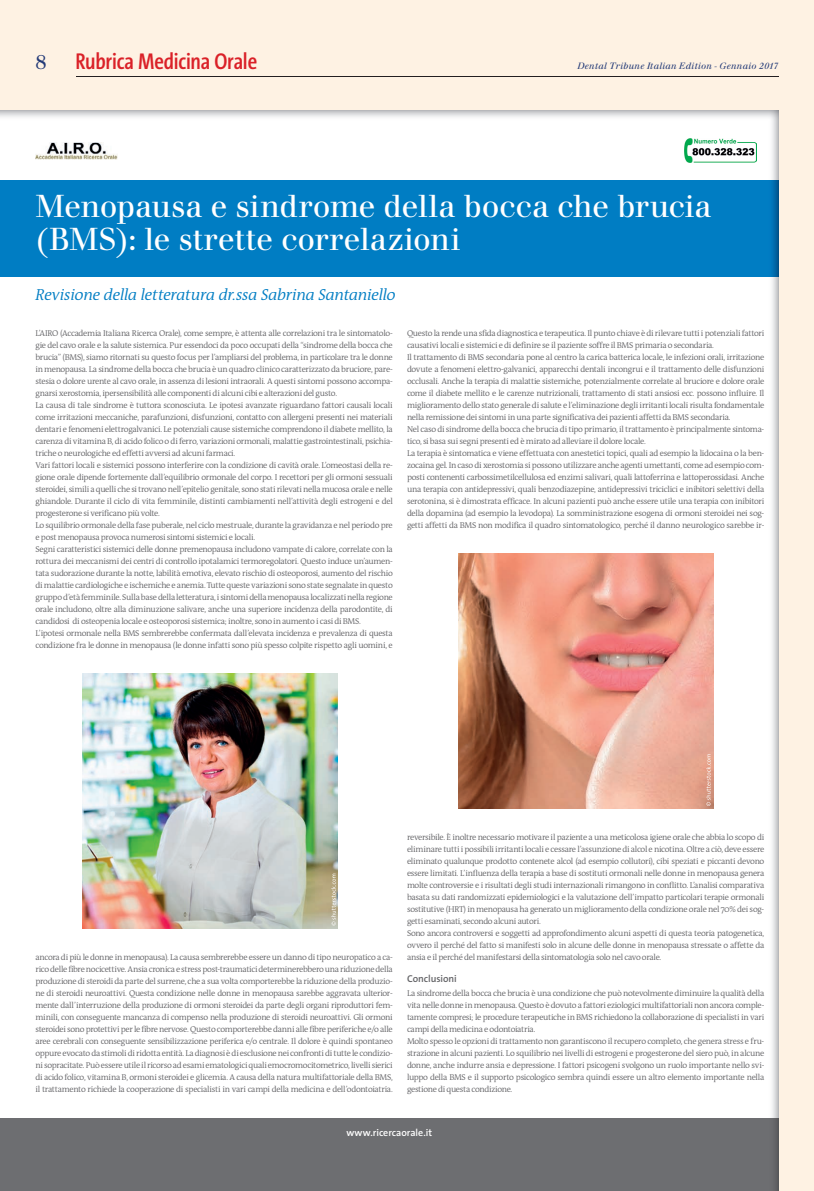
<style>
.page{position:relative;width:814px;height:1191px;background:#fef2e3}
.page>*{position:absolute;margin:0;border:0;box-sizing:border-box;transform-origin:0 0}
.t1{font:31px/33px "Walbaum";letter-spacing:-.005em;color:#fff}
.t2{font:600 23px "The Sans Cd LF6";letter-spacing:-.01em;color:#da2128}
.t3{font:20px "Walbaum";color:#233a77}
.t4{font:italic 300 16px "The Antiqua B4 i";letter-spacing:-.015em;color:#007dc3}
.t5{font:600 10px "The Sans";color:#fff}
.t6{font:600 10px "The Sans";letter-spacing:-.005em;color:#636366}
.t7{font:italic 9px "Walbaum";letter-spacing:.025em;color:#233a77}
.t8{font:300 8.5px/12px "The Antiqua B4";letter-spacing:-.035em;color:#636366}
</style>
<div class="page">
<hr style="left:76px;top:76px;width:702px;height:1px;background:#231f20">
<img style="left:0;top:111px;width:778px;height:1080px">
<img style="left:35px;top:142px;width:82px;height:17px">
<img style="left:684px;top:139px;width:72px;height:24px">
<img style="left:83px;top:673px;width:255px;height:255px">
<img style="left:458px;top:553px;width:255px;height:256px">
<svg style="left:331px;top:873px;width:5px;height:52px"></svg>
<svg style="left:706px;top:754px;width:4px;height:52px"></svg>
<h3 class="t3" style="left:35px;top:50px;width:13px">8</h3>
<h2 class="t2" style="left:76px;top:50px;width:183px">Rubrica Medicina Orale</h2>
<p class="t7" style="left:577px;top:61px;width:202px">Dental Tribune Italian Edition - Gennaio 2017</p>
<h1 class="t1" style="left:35px;top:190px;width:677px">Menopausa e sindrome della bocca che brucia (BMS): le strette correlazioni</h1>
<h3 class="t4" style="left:35px;top:286px;width:362px">Revisione della letteratura dr.ssa Sabrina Santaniello</h3>
<p class="t8" style="left:35px;top:327px;width:359px">L’AIRO (Accademia Italiana Ricerca Orale), come sempre, è attenta alle correlazioni tra le sintomatolo&shy;gie del cavo orale e la salute sistemica. Pur essendoci da poco occupati della “sindrome della bocca che brucia” (BMS), siamo ritornati su questo focus per l’ampliarsi del problema, in particolare tra le donne in menopausa. La sindrome della bocca che brucia è un quadro clinico caratterizzato da bruciore, pare&shy;stesia o dolore urente al cavo orale, in assenza di lesioni intraorali. A questi sintomi possono accompa&shy;gnarsi xerostomia, ipersensibilità alle componenti di alcuni cibi e alterazioni del gusto.<br>La causa di tale sindrome è tuttora sconosciuta. Le ipotesi avanzate riguardano fattori causali locali come irritazioni meccaniche, parafunzioni, disfunzioni, contatto con allergeni presenti nei materiali dentari e fenomeni elettrogalvanici. Le potenziali cause sistemiche comprendono il diabete mellito, la carenza di vitamina B, di acido folico o di ferro, variazioni ormonali, malattie gastrointestinali, psichia&shy;triche o neurologiche ed effetti avversi ad alcuni farmaci.<br>Vari fattori locali e sistemici possono interferire con la condizione di cavità orale. L’omeostasi della re&shy;gione orale dipende fortemente dall’equilibrio ormonale del corpo. I recettori per gli ormoni sessuali steroidei, simili a quelli che si trovano nell’epitelio genitale, sono stati rilevati nella mucosa orale e nelle ghiandole. Durante il ciclo di vita femminile, distinti cambiamenti nell’attività degli estrogeni e del progesterone si verificano più volte.<br>Lo squilibrio ormonale della fase puberale, nel ciclo mestruale, durante la gravidanza e nel periodo pre e post menopausa provoca numerosi sintomi sistemici e locali.<br>Segni caratteristici sistemici delle donne premenopausa includono vampate di calore, correlate con la rottura dei meccanismi dei centri di controllo ipotalamici termoregolatori. Questo induce un’aumen&shy;tata sudorazione durante la notte, labilità emotiva, elevato rischio di osteoporosi, aumento del rischio di malattie cardiologiche e ischemiche e anemia. Tutte queste variazioni sono state segnalate in questo gruppo d’età femminile. Sulla base della letteratura, i sintomi della menopausa localizzati nella regione orale includono, oltre alla diminuzione salivare, anche una superiore incidenza della parodontite, di candidosi di osteopenia locale e osteoporosi sistemica; inoltre, sono in aumento i casi di BMS.<br>L’ipotesi ormonale nella BMS sembrerebbe confermata dall’elevata incidenza e prevalenza di questa condizione fra le donne in menopausa (le donne infatti sono più spesso colpite rispetto agli uomini, e</p>
<p class="t8" style="left:407px;top:328px;width:359px">Questo la rende una sfida diagnostica e terapeutica. Il punto chiave è di rilevare tutti i potenziali fattori causativi locali e sistemici e di definire se il paziente soffre il BMS primaria o secondaria.<br>Il trattamento di BMS secondaria pone al centro la carica batterica locale, le infezioni orali, irritazione dovute a fenomeni elettro-galvanici, apparecchi dentali incongrui e il trattamento delle disfunzioni occlusali. Anche la terapia di malattie sistemiche, potenzialmente correlate al bruciore e dolore orale come il diabete mellito e le carenze nutrizionali, trattamento di stati ansiosi ecc. possono influire. Il miglioramento dello stato generale di salute e l’eliminazione degli irritanti locali risulta fondamentale nella remissione dei sintomi in una parte significativa dei pazienti affetti da BMS secondaria.<br>Nel caso di sindrome della bocca che brucia di tipo primario, il trattamento è principalmente sintoma&shy;tico, si basa sui segni presenti ed è mirato ad alleviare il dolore locale.<br>La terapia è sintomatica e viene effettuata con anestetici topici, quali ad esempio la lidocaina o la ben&shy;zocaina gel. In caso di xerostomia si possono utilizzare anche agenti umettanti, come ad esempio com&shy;posti contenenti carbossimetilcellulosa ed enzimi salivari, quali lattoferrina e lattoperossidasi. Anche una terapia con antidepressivi, quali benzodiazepine, antidepressivi triciclici e inibitori selettivi della serotonina, si è dimostrata efficace. In alcuni pazienti può anche essere utile una terapia con inibitori della dopamina (ad esempio la levodopa). La somministrazione esogena di ormoni steroidei nei sog&shy;getti affetti da BMS non modifica il quadro sintomatologico, perché il danno neurologico sarebbe ir-</p>
<p class="t8" style="left:35px;top:952px;width:359px;text-align:justify">ancora di più le donne in menopausa). La causa sembrerebbe essere un danno di tipo neuropatico a ca&shy;rico delle fibre nocicettive. Ansia cronica e stress post-traumatici determinerebbero una riduzione della produzione di steroidi da parte del surrene, che a sua volta comporterebbe la riduzione della produzio&shy;ne di steroidi neuroattivi. Questa condizione nelle donne in menopausa sarebbe aggravata ulterior&shy;mente dall’interruzione della produzione di ormoni steroidei da parte degli organi riproduttori fem&shy;minili, con conseguente mancanza di compenso nella produzione di steroidi neuroattivi. Gli ormoni steroidei sono protettivi per le fibre nervose. Questo comporterebbe danni alle fibre periferiche e/o alle aree cerebrali con conseguente sensibilizzazione periferica e/o centrale. Il dolore è quindi spontaneo oppure evocato da stimoli di ridotta entità. La diagnosi è di esclusione nei confronti di tutte le condizio&shy;ni sopracitate. Può essere utile il ricorso ad esami ematologici quali emocromocitometrico, livelli sierici di acido folico, vitamina B, ormoni steroidei e glicemia. A causa della natura multifattoriale della BMS, il trattamento richiede la cooperazione di specialisti in vari campi della medicina e dell’odontoiatria.</p>
<p class="t8" style="left:407px;top:832px;width:359px">reversibile. È inoltre necessario motivare il paziente a una meticolosa igiene orale che abbia lo scopo di eliminare tutti i possibili irritanti locali e cessare l’assunzione di alcol e nicotina. Oltre a ciò, deve essere eliminato qualunque prodotto contenete alcol (ad esempio collutori), cibi speziati e piccanti devono essere limitati. L’influenza della terapia a base di sostituti ormonali nelle donne in menopausa genera molte controversie e i risultati degli studi internazionali rimangono in conflitto. L’analisi comparativa basata su dati randomizzati epidemiologici e la valutazione dell’impatto particolari terapie ormonali sostitutive (HRT) in menopausa ha generato un miglioramento della condizione orale nel 70% dei sog&shy;getti esaminati, secondo alcuni autori.<br>Sono ancora controversi e soggetti ad approfondimento alcuni aspetti di questa teoria patogenetica, ovvero il perché del fatto si manifesti solo in alcune delle donne in menopausa stressate o affette da ansia e il perché del manifestarsi della sintomatologia solo nel cavo orale.</p>
<p class="t6" style="left:407px;top:972px;width:51px">Conclusioni</p>
<p class="t8" style="left:407px;top:987px;width:359px">La sindrome della bocca che brucia è una condizione che può notevolmente diminuire la qualità della vita nelle donne in menopausa. Questo è dovuto a fattori eziologici multifattoriali non ancora comple&shy;tamente compresi; le procedure terapeutiche in BMS richiedono la collaborazione di specialisti in vari campi della medicina e odontoiatria.<br>Molto spesso le opzioni di trattamento non garantiscono il recupero completo, che genera stress e fru&shy;strazione in alcuni pazienti. Lo squilibrio nei livelli di estrogeni e progesterone del siero può, in alcune donne, anche indurre ansia e depressione. I fattori psicogeni svolgono un ruolo importante nello svi&shy;luppo della BMS e il supporto psicologico sembra quindi essere un altro elemento importante nella gestione di questa condizione.</p>
<p class="t5" style="left:346px;top:1125px;width:87px">www.ricercaorale.it</p>
</div>
